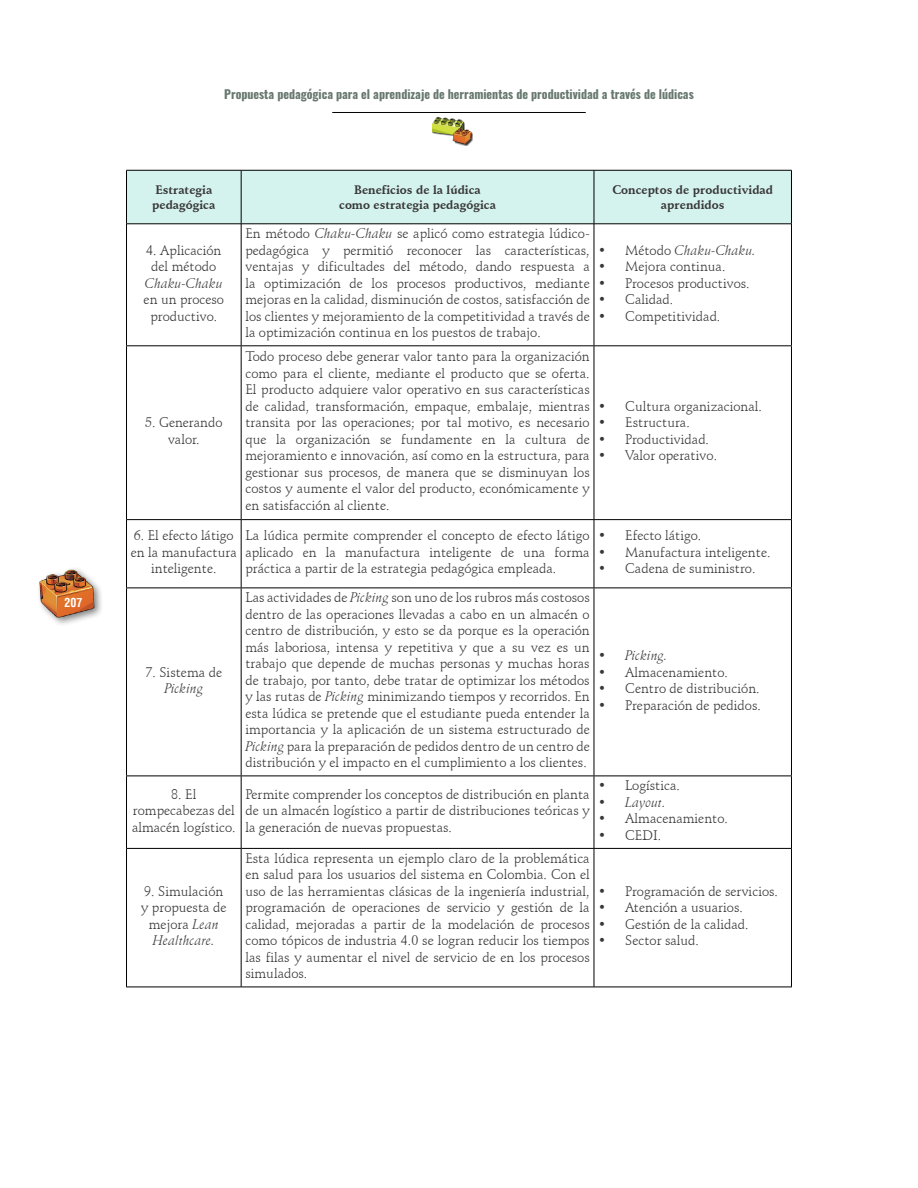
<style>
.page{position:relative;width:918px;height:1188px;background:#fff}
.page>*{position:absolute;margin:0;border:0;box-sizing:border-box;transform-origin:0 0}
.t1{font:13.5px/16.5px "Schneidler BT";color:#383838;text-align:center}
.t2{font:italic 13.5px "Schneidler BT";color:#383838}
.t3{font:700 condensed 12.3px "Helvetica";color:#fff}
.t4{font:700 12px/15.6px "Schneidler BT";color:#383838;text-align:center}
.t5{font:700 12px "Oswald";color:#67786e}
.s1{font-style:italic}
.s2{font-style:normal}
</style>
<div class="page">
<hr style="left:332px;top:112px;width:254px;height:1px;background:#000">
<div style="left:36px;top:566px;width:68px;height:61px;background:#000;opacity:.5"></div>
<img style="left:36px;top:567px;width:67px;height:54px">
<img style="left:432px;top:116px;width:33px;height:20px">
<img style="left:451px;top:128px;width:22px;height:17px">
<div style="left:127px;top:171px;width:664px;height:53px;background:#d5f3ee"></div>
<hr style="left:241px;top:170px;width:1px;height:54px;background:#000">
<hr style="left:594px;top:170px;width:1px;height:54px;background:#000">
<hr style="left:241px;top:224px;width:1px;height:121px;background:#000">
<hr style="left:594px;top:224px;width:1px;height:121px;background:#000">
<hr style="left:241px;top:346px;width:1px;height:173px;background:#000">
<hr style="left:594px;top:346px;width:1px;height:173px;background:#000">
<hr style="left:126px;top:519px;width:115px;height:1px;background:#000">
<hr style="left:241px;top:519px;width:353px;height:1px;background:#000">
<hr style="left:241px;top:520px;width:1px;height:68px;background:#000">
<hr style="left:594px;top:519px;width:198px;height:1px;background:#000">
<hr style="left:594px;top:520px;width:1px;height:68px;background:#000">
<hr style="left:241px;top:588px;width:1px;height:188px;background:#000">
<hr style="left:594px;top:588px;width:1px;height:188px;background:#000">
<hr style="left:126px;top:776px;width:115px;height:1px;background:#000">
<hr style="left:241px;top:776px;width:353px;height:1px;background:#000">
<hr style="left:241px;top:776px;width:1px;height:72px;background:#000">
<hr style="left:594px;top:776px;width:198px;height:1px;background:#000">
<hr style="left:594px;top:776px;width:1px;height:72px;background:#000">
<hr style="left:241px;top:849px;width:1px;height:138px;background:#000">
<hr style="left:594px;top:849px;width:1px;height:138px;background:#000">
<hr style="left:126px;top:224px;width:1px;height:121px;background:#000">
<hr style="left:791px;top:224px;width:1px;height:121px;background:#000">
<hr style="left:126px;top:346px;width:1px;height:173px;background:#000">
<hr style="left:791px;top:346px;width:1px;height:173px;background:#000">
<hr style="left:126px;top:520px;width:1px;height:68px;background:#000">
<hr style="left:791px;top:520px;width:1px;height:68px;background:#000">
<hr style="left:126px;top:588px;width:1px;height:188px;background:#000">
<hr style="left:791px;top:588px;width:1px;height:188px;background:#000">
<hr style="left:126px;top:776px;width:1px;height:72px;background:#000">
<hr style="left:791px;top:776px;width:1px;height:72px;background:#000">
<hr style="left:126px;top:849px;width:1px;height:138px;background:#000">
<hr style="left:791px;top:849px;width:1px;height:138px;background:#000">
<hr style="left:126px;top:170px;width:115px;height:1px;background:#000">
<hr style="left:126px;top:170px;width:1px;height:54px;background:#000">
<hr style="left:241px;top:170px;width:353px;height:1px;background:#000">
<hr style="left:594px;top:170px;width:198px;height:1px;background:#000">
<hr style="left:791px;top:170px;width:1px;height:54px;background:#000">
<hr style="left:126px;top:224px;width:115px;height:1px;background:#000">
<hr style="left:241px;top:224px;width:353px;height:1px;background:#000">
<hr style="left:594px;top:224px;width:198px;height:1px;background:#000">
<hr style="left:126px;top:987px;width:115px;height:1px;background:#000">
<hr style="left:241px;top:987px;width:353px;height:1px;background:#000">
<hr style="left:594px;top:987px;width:198px;height:1px;background:#000">
<hr style="left:126px;top:345px;width:115px;height:1px;background:#000">
<hr style="left:241px;top:345px;width:353px;height:1px;background:#000">
<hr style="left:594px;top:345px;width:198px;height:1px;background:#000">
<hr style="left:126px;top:588px;width:115px;height:1px;background:#000">
<hr style="left:241px;top:588px;width:353px;height:1px;background:#000">
<hr style="left:594px;top:588px;width:198px;height:1px;background:#000">
<hr style="left:126px;top:848px;width:115px;height:1px;background:#000">
<hr style="left:241px;top:848px;width:353px;height:1px;background:#000">
<hr style="left:594px;top:848px;width:198px;height:1px;background:#000">
<p class="t3" style="left:65px;top:595px;width:19px">207</p>
<p class="t5" style="left:224px;top:88px;width:471px">Propuesta pedagógica para el aprendizaje de herramientas de productividad a través de lúdicas</p>
<p class="t4" style="left:152px;top:182px;width:65px;text-align:left">Estrategia pedagógica</p>
<p class="t4" style="left:339px;top:182px;width:158px">Beneficios de la lúdica como estrategia pedagógica</p>
<p class="t4" style="left:612px;top:182px;width:162px">Conceptos de productividad aprendidos</p>
<p class="t1" style="left:146px;top:242px;width:77px">4. Aplicación del método</p>
<p class="t2" style="left:145px;top:275px;width:80px">Chaku-Chaku</p>
<p class="t1" style="left:144px;top:291px;width:82px">en un proceso productivo.</p>
<p class="t1" style="left:245px;top:225px;width:346px;text-align:justify">En método <span class="s1">Chaku-Chaku</span> se aplicó como estrategia lúdico&shy;pedagógica y permitió reconocer las características, ventajas y dificultades del método, dando respuesta a la optimización de los procesos productivos, mediante mejoras en la calidad, disminución de costos, satisfacción de los clientes y mejoramiento de la competitividad a través de la optimización continua en los puestos de trabajo.</p>
<p class="t2" style="left:598px;top:242px;width:159px"><span class="s2">• Método</span> Chaku-Chaku.</p>
<p class="t1" style="left:598px;top:258px;width:129px">• Mejora continua.</p>
<p class="t1" style="left:598px;top:275px;width:153px">• Procesos productivos.</p>
<p class="t1" style="left:598px;top:291px;width:77px">• Calidad.</p>
<p class="t1" style="left:598px;top:308px;width:124px">• Competitividad.</p>
<p class="t1" style="left:145px;top:415px;width:79px">5. Generando valor.</p>
<p class="t1" style="left:245px;top:349px;width:346px;text-align:justify">Todo proceso debe generar valor tanto para la organización como para el cliente, mediante el producto que se oferta.<br>El producto adquiere valor operativo en sus características de calidad, transformación, empaque, embalaje, mientras transita por las operaciones; por tal motivo, es necesario que la organización se fundamente en la cultura de mejoramiento e innovación, así como en la estructura, para gestionar sus procesos, de manera que se disminuyan los costos y aumente el valor del producto, económicamente y en satisfacción al cliente.</p>
<p class="t1" style="left:598px;top:398px;width:165px">• Cultura organizacional.</p>
<p class="t1" style="left:598px;top:414px;width:93px">• Estructura.</p>
<p class="t1" style="left:598px;top:431px;width:112px">• Productividad.</p>
<p class="t1" style="left:598px;top:447px;width:120px">• Valor operativo.</p>
<p class="t1" style="left:131px;top:527px;width:107px">6. El efecto látigo en la manufactura inteligente.</p>
<p class="t1" style="left:245px;top:527px;width:346px;text-align:justify">La lúdica permite comprender el concepto de efecto látigo aplicado en la manufactura inteligente de una forma práctica a partir de la estrategia pedagógica empleada.</p>
<p class="t1" style="left:598px;top:527px;width:105px">• Efecto látigo.</p>
<p class="t1" style="left:598px;top:544px;width:174px">• Manufactura inteligente.</p>
<p class="t1" style="left:598px;top:560px;width:159px">• Cadena de suministro.</p>
<p class="t1" style="left:146px;top:664px;width:78px">7. Sistema de</p>
<p class="t2" style="left:164px;top:680px;width:40px">Picking</p>
<p class="t1" style="left:245px;top:589px;width:346px;text-align:justify">Las actividades de <span class="s1">Picking</span> son uno de los rubros más costosos dentro de las operaciones llevadas a cabo en un almacén o centro de distribución, y esto se da porque es la operación más laboriosa, intensa y repetitiva y que a su vez es un trabajo que depende de muchas personas y muchas horas de trabajo, por tanto, debe tratar de optimizar los métodos y las rutas de <span class="s1">Picking</span> minimizando tiempos y recorridos. En esta lúdica se pretende que el estudiante pueda entender la importancia y la aplicación de un sistema estructurado de <span class="s1">Picking</span> para la preparación de pedidos dentro de un centro de distribución y el impacto en el cumplimiento a los clientes.</p>
<p class="t1" style="left:132px;top:786px;width:105px">8. El rompecabezas del almacén logístico.</p>
<p class="t1" style="left:245px;top:786px;width:346px;text-align:justify">Permite comprender los conceptos de distribución en planta de un almacén logístico a partir de distribuciones teóricas y la generación de nuevas propuestas.</p>
<p class="t1" style="left:141px;top:883px;width:87px">9. Simulación y propuesta de mejora <span class="s1">Lean<br>Healthcare.</span></p>
<p class="t1" style="left:245px;top:850px;width:346px;text-align:justify">Esta lúdica representa un ejemplo claro de la problemática en salud para los usuarios del sistema en Colombia. Con el uso de las herramientas clásicas de la ingeniería industrial, programación de operaciones de servicio y gestión de la calidad, mejoradas a partir de la modelación de procesos como tópicos de industria 4.0 se logran reducir los tiempos las filas y aumentar el nivel de servicio de en los procesos simulados.</p>
<p class="t2" style="left:598px;top:647px;width:71px">• Picking.</p>
<p class="t1" style="left:598px;top:664px;width:131px">• Almacenamiento.</p>
<p class="t1" style="left:598px;top:680px;width:163px">• Centro de distribución.</p>
<p class="t1" style="left:598px;top:697px;width:164px">• Preparación de pedidos.</p>
<p class="t1" style="left:598px;top:777px;width:83px">• Logística.</p>
<p class="t2" style="left:598px;top:794px;width:69px">• Layout.</p>
<p class="t1" style="left:598px;top:810px;width:131px">• Almacenamiento.</p>
<p class="t1" style="left:598px;top:827px;width:65px">• CEDI.</p>
<p class="t1" style="left:598px;top:883px;width:181px">• Programación de servicios.</p>
<p class="t1" style="left:598px;top:899px;width:146px">• Atención a usuarios.</p>
<p class="t1" style="left:598px;top:916px;width:152px">• Gestión de la calidad.</p>
<p class="t1" style="left:598px;top:932px;width:102px">• Sector salud.</p>
</div>
